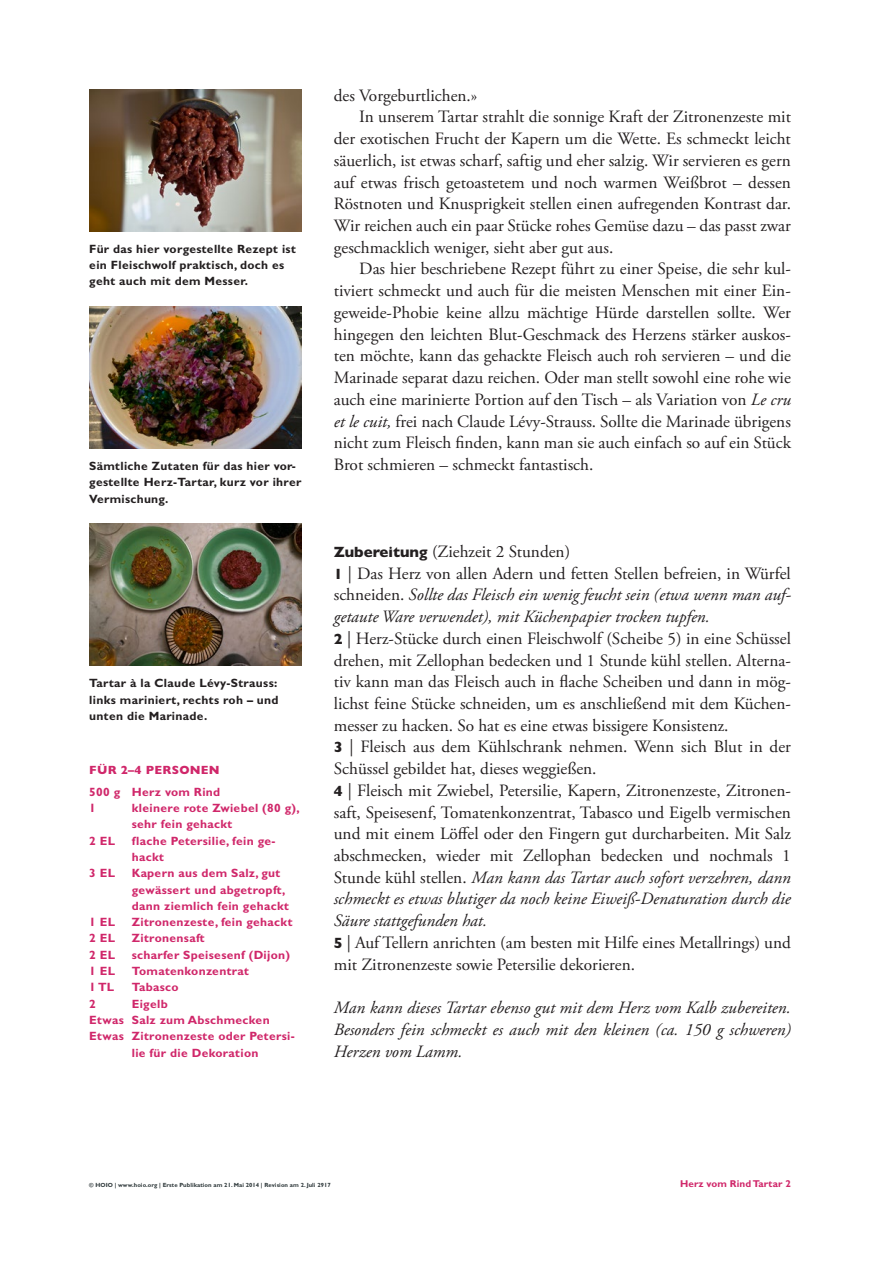
<style>
.page{position:relative;width:893px;height:1263px;background:#fff}
.page>*{position:absolute;margin:0;border:0;box-sizing:border-box;transform-origin:0 0}
.Lauftext_mit_Einzug{font:17.25px/21.8px "Adobe Garamond Pro";color:#231f20;text-align:justify}
.Zubereitung{font:17.25px/21.8px "Adobe Garamond Pro";color:#231f20;text-align:justify}
.Zubereitung-2{font:italic 17.25px/21.8px "Adobe Garamond Pro";color:#231f20;text-align:justify}
.Zubereitung_Titel{font:17.25px "Adobe Garamond Pro";color:#231f20}
.Lauftext_ohne_Einzug{font:17.25px "Adobe Garamond Pro";color:#231f20}
.Zutaten{font:700 12px/16.4px "Gill Sans MT Pro";letter-spacing:.025em;color:#d0276a}
.Bildlegende{font:700 12px/16.4px "Gill Sans MT Pro";letter-spacing:.025em;color:#231f20}
.Zutaten_Titel{font:800 12px "Gill Sans MT Pro";letter-spacing:.025em;color:#d0276a}
.t1{font:700 9.9px "Gill Sans MT Pro";letter-spacing:.01em;color:#d0276a}
.Copyright{font:700 6px "Gill Sans MT Pro";letter-spacing:.01em;color:#313b3d}
.s1{font-style:italic}
.s2{font-family:"Gill Sans MT Pro";font-weight:800;font-size:15px}
.s3{font-family:"Gill Sans MT Pro";font-weight:800;font-style:normal;font-size:15px}
.s4{font-style:normal}
</style>
<div class="page">
<img style="left:89px;top:89px;width:213px;height:142px">
<img style="left:89px;top:306px;width:213px;height:142px">
<img style="left:89px;top:524px;width:213px;height:141px">
<p class="Bildlegende" style="left:89px;top:240px;width:208px">Für das hier vorgestellte Rezept ist ein Fleischwolf praktisch, doch es geht auch mit dem Messer.</p>
<p class="Bildlegende" style="left:89px;top:457px;width:214px">Sämtliche Zutaten für das hier vor&shy;gestellte Herz-Tartar, kurz vor ihrer<br>Vermischung.</p>
<p class="Bildlegende" style="left:89px;top:675px;width:191px;text-align:justify">Tartar à la Claude Lévy-Strauss: links mariniert, rechts roh – und unten die Marinade.</p>
<p class="Zutaten_Titel" style="left:89px;top:763px;width:132px">FÜR 2–4 PERSONEN</p>
<p class="Zutaten" style="left:89px;top:783px;width:133px">500 g Herz vom Rind</p>
<p class="Zutaten" style="left:89px;top:800px;width:8px">1</p>
<p class="Zutaten" style="left:132px;top:800px;width:169px">kleinere rote Zwiebel (80 g), sehr fein gehackt</p>
<p class="Zutaten" style="left:89px;top:832px;width:27px">2 EL</p>
<p class="Zutaten" style="left:132px;top:832px;width:145px">flache Petersilie, fein ge&shy;hackt</p>
<p class="Zutaten" style="left:89px;top:865px;width:27px">3 EL</p>
<p class="Zutaten" style="left:132px;top:865px;width:159px">Kapern aus dem Salz, gut gewässert und abgetropft, dann ziemlich fein gehackt</p>
<p class="Zutaten" style="left:89px;top:914px;width:27px">1 EL</p>
<p class="Zutaten" style="left:132px;top:914px;width:162px">Zitronenzeste, fein gehackt</p>
<p class="Zutaten" style="left:89px;top:930px;width:27px">2 EL</p>
<p class="Zutaten" style="left:132px;top:930px;width:75px">Zitronensaft</p>
<p class="Zutaten" style="left:89px;top:946px;width:27px">2 EL</p>
<p class="Zutaten" style="left:132px;top:946px;width:160px">scharfer Speisesenf (Dijon)</p>
<p class="Zutaten" style="left:89px;top:962px;width:27px">1 EL</p>
<p class="Zutaten" style="left:132px;top:962px;width:119px">Tomatenkonzentrat</p>
<p class="Zutaten" style="left:89px;top:979px;width:27px">1 TL</p>
<p class="Zutaten" style="left:132px;top:979px;width:48px">Tabasco</p>
<p class="Zutaten" style="left:89px;top:995px;width:8px">2</p>
<p class="Zutaten" style="left:132px;top:995px;width:37px">Eigelb</p>
<p class="Zutaten" style="left:89px;top:1011px;width:182px">Etwas Salz zum Abschmecken</p>
<p class="Zutaten" style="left:89px;top:1028px;width:207px;text-align:center">Etwas Zitronenzeste oder Petersi&shy;lie für die Dekoration</p>
<p class="Lauftext_ohne_Einzug" style="left:334px;top:85px;width:145px">des Vorgeburtlichen.»</p>
<p class="Lauftext_mit_Einzug" style="left:334px;top:107px;width:459px;text-indent:26px">In unserem Tartar strahlt die sonnige Kraft der Zitronenzeste mit der exotischen Frucht der Kapern um die Wette. Es schmeckt leicht säuerlich, ist etwas scharf, saftig und eher salzig. Wir servieren es gern auf etwas frisch getoastetem und noch warmen Weißbrot – dessen Röstnoten und Knusprigkeit stellen einen aufregenden Kontrast dar.<br>Wir reichen auch ein paar Stücke rohes Gemüse dazu – das passt zwar geschmacklich weniger, sieht aber gut aus.</p>
<p class="Lauftext_mit_Einzug" style="left:334px;top:259px;width:459px;text-indent:26px">Das hier beschriebene Rezept führt zu einer Speise, die sehr kul&shy;tiviert schmeckt und auch für die meisten Menschen mit einer Ein&shy;geweide-Phobie keine allzu mächtige Hürde darstellen sollte. Wer hingegen den leichten Blut-Geschmack des Herzens stärker auskos&shy;ten möchte, kann das gehackte Fleisch auch roh servieren – und die Marinade separat dazu reichen. Oder man stellt sowohl eine rohe wie auch eine marinierte Portion auf den Tisch – als Variation von <span class="s1">Le cru et le cuit,</span> frei nach Claude Lévy-Strauss. Sollte die Marinade übrigens nicht zum Fleisch finden, kann man sie auch einfach so auf ein Stück Brot schmieren – schmeckt fantastisch.</p>
<p class="Zubereitung_Titel" style="left:334px;top:541px;width:238px"><span class="s2">Zubereitung</span> (Ziehzeit 2 Stunden)</p>
<p class="Zubereitung-2" style="left:334px;top:563px;width:459px"><span class="s3">1</span> <span class="s4">| Das Herz von allen Adern und fetten Stellen befreien, in Würfel schneiden.</span> Sollte das Fleisch ein wenig feucht sein (etwa wenn man auf&shy;getaute Ware verwendet), mit Küchenpapier trocken tupfen.</p>
<p class="Zubereitung" style="left:334px;top:628px;width:459px"><span class="s2">2</span> | Herz-Stücke durch einen Fleischwolf (Scheibe 5) in eine Schüssel drehen, mit Zellophan bedecken und 1 Stunde kühl stellen. Alterna&shy;tiv kann man das Fleisch auch in flache Scheiben und dann in mög&shy;lichst feine Stücke schneiden, um es anschließend mit dem Küchen&shy;messer zu hacken. So hat es eine etwas bissigere Konsistenz.</p>
<p class="Zubereitung" style="left:334px;top:737px;width:459px"><span class="s2">3</span> | Fleisch aus dem Kühlschrank nehmen. Wenn sich Blut in der<br>Schüssel gebildet hat, dieses weggießen.</p>
<p class="Zubereitung" style="left:334px;top:780px;width:459px"><span class="s2">4</span> | Fleisch mit Zwiebel, Petersilie, Kapern, Zitronenzeste, Zitronen&shy;saft, Speisesenf, Tomatenkonzentrat, Tabasco und Eigelb vermischen und mit einem Löffel oder den Fingern gut durcharbeiten. Mit Salz abschmecken, wieder mit Zellophan bedecken und nochmals 1<br>Stunde kühl stellen. <span class="s1">Man kann das Tartar auch sofort verzehren, dann schmeckt es etwas blutiger da noch keine Eiweiß-Denaturation durch die Säure stattgefunden hat.</span></p>
<p class="Zubereitung" style="left:334px;top:932px;width:459px"><span class="s2">5</span> | Auf Tellern anrichten (am besten mit Hilfe eines Metallrings) und mit Zitronenzeste sowie Petersilie dekorieren.</p>
<p class="Zubereitung-2" style="left:334px;top:997px;width:459px">Man kann dieses Tartar ebenso gut mit dem Herz vom Kalb zubereiten.<br>Besonders fein schmeckt es auch mit den kleinen (ca. 150 g schweren)<br>Herzen vom Lamm.</p>
<p class="Copyright" style="left:89px;top:1181px;width:243px">© HOIO | www.hoio.org | Erste Publikation am 21. Mai 2014 | Revision am 2. Juli 2917</p>
<p class="t1" style="left:680px;top:1177px;width:112px">Herz vom Rind Tartar 2</p>
</div>
